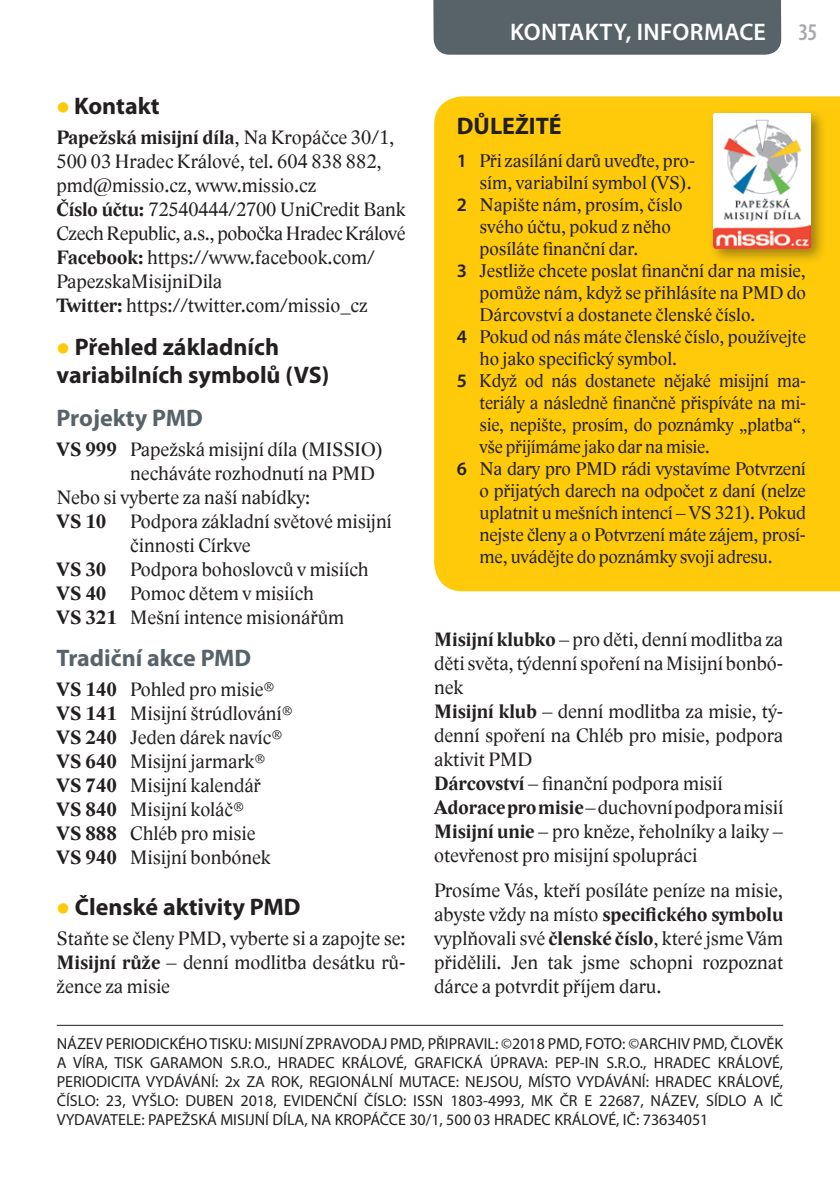
<style>
.page{position:relative;width:840px;height:1191px;background:#fff}
.page>*{position:absolute;margin:0;border:0;box-sizing:border-box;transform-origin:0 0}
.t1{font:700 24px/28.8px "Myriad Pro";color:#231f20}
.t2{font:700 24px "Myriad Pro";color:#576369}
.t3{font:600 24px "Myriad Pro";letter-spacing:.005em;color:#fff}
.t4{font:600 condensed 24px "Myriad Pro";color:#a8a9ad}
.t5{font:20px/24px "Lido STFCE";color:#231f20}
.t6{font:19px "Lido STFCE";letter-spacing:-.01em;color:#231f20}
.t7{font:16px "Myriad Pro";color:#231f20}
.s1{color:#feca0a}
.s2{font-weight:700}
.s3{font-family:"Myriad Pro";font-weight:600}
</style>
<div class="page">
<div style="left:783px;top:96px;width:56px;height:495px;background:#feca0a"></div>
<div style="left:707px;top:108px;width:119px;height:157px;background:#231f20;opacity:.45"></div>
<img style="left:783px;top:113px;width:26px;height:135px">
<hr style="left:57px;top:1024px;width:725px;height:1px;background:#231f20">
<svg style="left:433px;top:0;width:350px;height:592px;background:#edc42e"></svg>
<p class="t1" style="left:56px;top:92px;width:104px"><span class="s1">●</span> Kontakt</p>
<p class="t5" style="left:56px;top:126px;width:350px"><span class="s2">Papežská misijní díla</span>, Na Kropáčce 30/1, 500 03 Hradec Králové, tel. 604 838 882, pmd@missio.cz, www.missio.cz<br><span class="s2">Číslo účtu:</span> 72540444/2700 UniCredit Bank Czech Republic, a.s., pobočka Hradec Králové <span class="s2">Facebook:</span> https://www.facebook.com/ PapezskaMisijniDila<br><span class="s2">Twitter:</span> https://twitter.com/missio_cz</p>
<p class="t1" style="left:56px;top:332px;width:274px"><span class="s1">●</span> Přehled základních variabilních symbolů (VS)</p>
<p class="t2" style="left:56px;top:404px;width:148px">Projekty PMD</p>
<p class="t5" style="left:56px;top:437px;width:328px"><span class="s2">VS 999</span> Papežská misijní díla (MISSIO)</p>
<p class="t5" style="left:130px;top:461px;width:246px">necháváte rozhodnutí na PMD</p>
<p class="t5" style="left:56px;top:485px;width:255px">Nebo si vyberte za naší nabídky:</p>
<p class="t5" style="left:56px;top:509px;width:336px"><span class="s2">VS 10</span> Podpora základní světové misijní</p>
<p class="t5" style="left:130px;top:533px;width:122px">činnosti Církve</p>
<p class="t5" style="left:56px;top:557px;width:313px"><span class="s2">VS 30</span> Podpora bohoslovců v misiích</p>
<p class="t5" style="left:56px;top:581px;width:259px"><span class="s2">VS 40</span> Pomoc dětem v misiích</p>
<p class="t5" style="left:56px;top:605px;width:289px"><span class="s2">VS 321</span> Mešní intence misionářům</p>
<p class="t2" style="left:56px;top:644px;width:196px">Tradiční akce PMD</p>
<p class="t5" style="left:56px;top:677px;width:238px"><span class="s2">VS 140</span> Pohled pro misie®<br><span class="s2">VS 141</span> Misijní štrúdlování®<br><span class="s2">VS 240</span> Jeden dárek navíc®<br><span class="s2">VS 640</span> Misijní jarmark®<br><span class="s2">VS 740</span> Misijní kalendář<br><span class="s2">VS 840</span> Misijní koláč®<br><span class="s2">VS 888</span> Chléb pro misie<br><span class="s2">VS 940</span> Misijní bonbónek</p>
<p class="t1" style="left:56px;top:893px;width:245px"><span class="s1">●</span> Členské aktivity PMD</p>
<p class="t5" style="left:56px;top:926px;width:350px;text-align:justify">Staňte se členy PMD, vyberte si a zapojte se:<br><span class="s2">Misijní růže</span> – denní modlitba desátku rů&shy;žence za misie</p>
<p class="t3" style="left:509px;top:19px;width:255px">KONTAKTY, IN FORMACE</p>
<p class="t4" style="left:797px;top:19px;width:20px">35</p>
<p class="t1" style="left:456px;top:111px;width:106px">DŮLEŽITÉ</p>
<p class="t6" style="left:456px;top:149px;width:239px"><span class="s3">1</span> Při zasílání darů uveďte, pro-</p>
<p class="t6" style="left:479px;top:171px;width:213px">sím, variabilní symbol (VS).</p>
<p class="t6" style="left:456px;top:193px;width:227px"><span class="s3">2</span> Napište nám, prosím, číslo</p>
<p class="t6" style="left:479px;top:215px;width:193px">svého účtu, pokud z něho</p>
<p class="t6" style="left:479px;top:237px;width:160px">posíláte finanční dar.</p>
<p class="t6" style="left:456px;top:259px;width:350px"><span class="s3">3</span> Jestliže chcete poslat finanční dar na misie,</p>
<p class="t6" style="left:479px;top:281px;width:327px">pomůže nám, když se přihlásíte na PMD do</p>
<p class="t6" style="left:479px;top:303px;width:277px">Dárcovství a dostanete členské číslo.</p>
<p class="t6" style="left:456px;top:325px;width:350px"><span class="s3">4</span> Pokud od nás máte členské číslo, používejte</p>
<p class="t6" style="left:479px;top:347px;width:199px">ho jako specifický symbol.</p>
<p class="t6" style="left:456px;top:369px;width:347px"><span class="s3">5</span> Když od nás dostanete nějaké misijní ma--</p>
<p class="t6" style="left:479px;top:391px;width:327px">teriály a následně finančně přispíváte na mi-</p>
<p class="t6" style="left:479px;top:413px;width:327px">sie, nepište, prosím, do poznámky „platba“,</p>
<p class="t6" style="left:479px;top:435px;width:231px">vše přijímáme jako dar na misie.</p>
<p class="t6" style="left:456px;top:457px;width:350px"><span class="s3">6</span> Na dary pro PMD rádi vystavíme Potvrzení</p>
<p class="t6" style="left:479px;top:479px;width:327px">o přijatých darech na odpočet z daní (nelze</p>
<p class="t6" style="left:479px;top:501px;width:327px">uplatnit u mešních intencí – VS 321). Pokud</p>
<p class="t6" style="left:479px;top:523px;width:327px">nejste členy a o Potvrzení máte zájem, prosí-</p>
<p class="t6" style="left:479px;top:545px;width:294px">me, uvádějte do poznámky svoji adresu.</p>
<p class="t5" style="left:434px;top:627px;width:350px"><span class="s2">Misijní klubko</span> – pro děti, denní modlitba za děti světa, týdenní spoření na Misijní bonbó&shy;nek<br><span class="s2">Misijní klub</span> – denní modlitba za misie, tý&shy;denní spoření na Chléb pro misie, podpora aktivit PMD<br><span class="s2">Dárcovství</span> – finanční podpora misií <span class="s2">Adorace pro misie</span> – duchovní podpora misií <span class="s2">Misijní unie</span> – pro kněze, řeholníky a laiky – otevřenost pro misijní spolupráci</p>
<p class="t5" style="left:434px;top:878px;width:350px;text-align:justify">Prosíme Vás, kteří posíláte peníze na misie, abyste vždy na místo <span class="s2">specifického symbolu </span>vyplňovali své <span class="s2">členské číslo</span>, které jsme Vám přidělili. Jen tak jsme schopni rozpoznat dárce a potvrdit příjem daru.</p>
<p class="t7" style="left:57px;top:1034px;width:30px">NÁZEV</p>
<p class="t7" style="left:106px;top:1034px;width:34px">PERIODIC</p>
<p class="t7" style="left:169px;top:1034px;width:19px">KÉHO</p>
<p class="t7" style="left:209px;top:1034px;width:53px">TISKU: MISIJ</p>
<p class="t7" style="left:288px;top:1034px;width:54px">NÍ ZPRAVODAJ</p>
<p class="t7" style="left:390px;top:1034px;width:84px">PMD, PŘIPRAVIL</p>
<p class="t7" style="left:495px;top:1034px;width:172px">: ©2018 PMD, FOTO: ©ARCHIV</p>
<p class="t7" style="left:692px;top:1034px;width:56px">PMD, ČLOVĚ</p>
<p class="t7" style="left:774px;top:1034px;width:10px">K</p>
<p class="t7" style="left:57px;top:1053px;width:9px">AVÍ</p>
<p class="t7" style="left:86px;top:1053px;width:105px">RA, TIS K GARAMO</p>
<p class="t7" style="left:212px;top:1053px;width:95px">N S.R.O., HRADEC</p>
<p class="t7" style="left:342px;top:1053px;width:37px">KRÁLOVÉ</p>
<p class="t7" style="left:403px;top:1053px;width:280px">, GRAFICKÁ ÚPRAVA: PEP-IN S.R.O., HRADEC</p>
<p class="t7" style="left:717px;top:1053px;width:37px">KRÁLOVÉ</p>
<p class="t7" style="left:779px;top:1053px;width:5px">,</p>
<p class="t7" style="left:57px;top:1072px;width:33px">PERIODICI</p>
<p class="t7" style="left:124px;top:1072px;width:361px">TA VYDÁVÁNÍ: 2x ZA ROK, REGIONÁLNÍ MUTACE: NEJSOU</p>
<p class="t7" style="left:518px;top:1072px;width:166px">, MÍSTO VYDÁVÁNÍ: HRADEC</p>
<p class="t7" style="left:717px;top:1072px;width:37px">KRÁLOVÉ</p>
<p class="t7" style="left:779px;top:1072px;width:5px">,</p>
<p class="t7" style="left:57px;top:1092px;width:18px">ČÍSLO</p>
<p class="t7" style="left:96px;top:1092px;width:100px">: 23, VYŠLO: DUBE</p>
<p class="t7" style="left:223px;top:1092px;width:69px">N 2018, EVIDE</p>
<p class="t7" style="left:323px;top:1092px;width:59px">NČNÍ ČÍSLO</p>
<p class="t7" style="left:403px;top:1092px;width:312px">: ISS N 1803-4993, MK ČR E 22687, NÁZEV, SÍDLO</p>
<p class="t7" style="left:753px;top:1092px;width:31px">AI Č</p>
<p class="t7" style="left:57px;top:1111px;width:28px">VYDAVA</p>
<p class="t7" style="left:110px;top:1111px;width:118px">TELE: PAPEŽSKÁ MISIJ</p>
<p class="t7" style="left:254px;top:1111px;width:27px">NÍ DÍLA</p>
<p class="t7" style="left:304px;top:1111px;width:219px">, NA KROPÁČCE 30/1, 500 03 HRADEC</p>
<p class="t7" style="left:554px;top:1111px;width:37px">KRÁLOVÉ</p>
<p class="t7" style="left:616px;top:1111px;width:94px">, IČ: 73634051</p>
</div>
